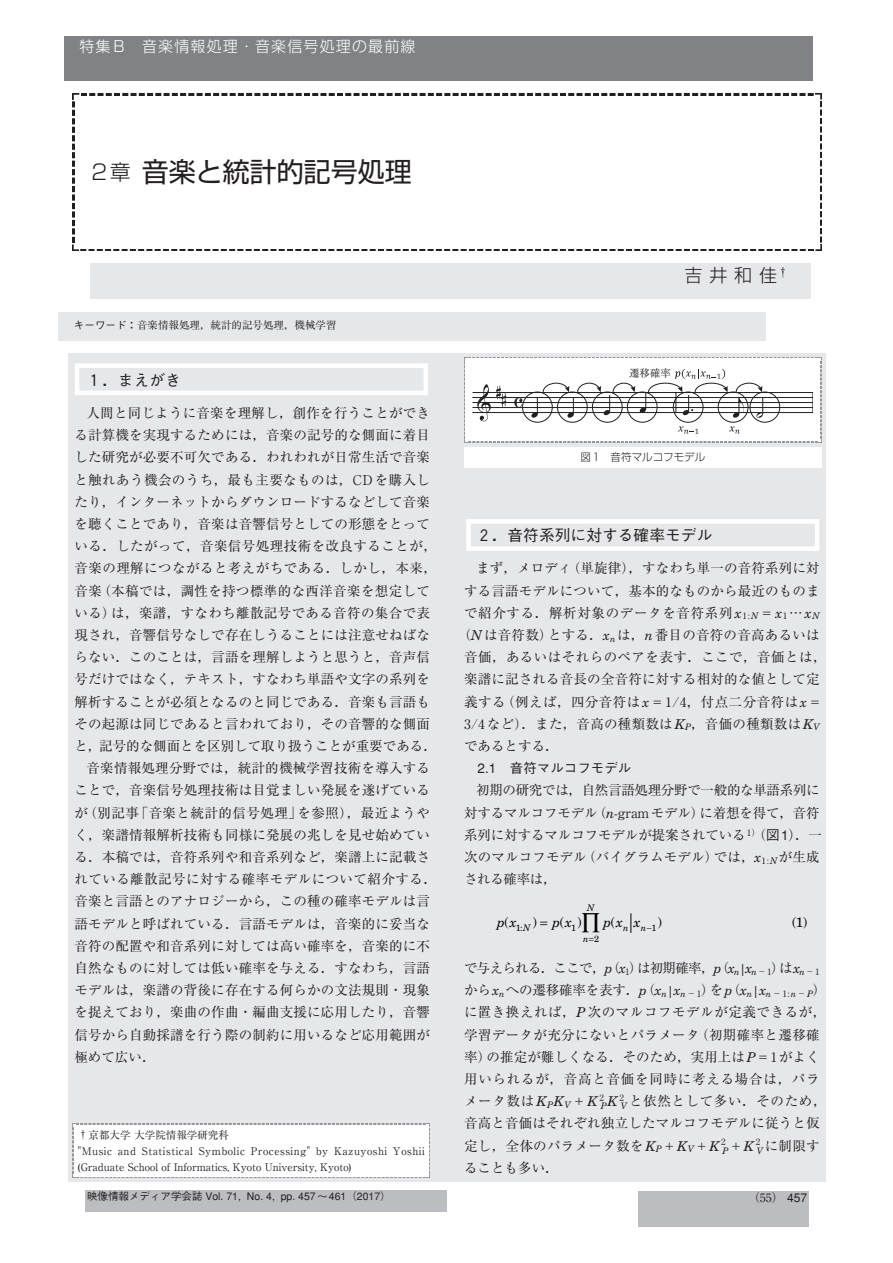
<style>
.page{position:relative;width:893px;height:1263px;background:#fff}
.page>*{position:absolute;margin:0;border:0;box-sizing:border-box;transform-origin:0 0}
.t1{font:27px "Shin Go";color:#231f20}
.t2{font:300 18px "Shin Go";color:#231f20}
.t3{font:500 15.75px "Gothic BBB";color:#231f20}
.t4{font:300 15px "Shin Go";letter-spacing:.075em;color:#fff}
.t5{font:13.5px/22.2px "Ryumin";letter-spacing:.015em;color:#231f20}
.t6{font:13.5px "Ryumin";letter-spacing:.035em;color:#231f20}
.t7{font:13.5px/22.2px "Ryumin";letter-spacing:-.01em;color:#231f20}
.t8{font:13.5px "Ryumin";letter-spacing:.05em;color:#231f20}
.t9{font:500 13.5px "Gothic BBB";color:#231f20}
.t10{font:13.5px "New Century Schlbk";color:#000}
.t11{font:italic 13.5px "New Century Schlbk";color:#000}
.t12{font:12px "Ryumin";color:#231f20}
.t13{font:10.5px/15.8px "Ryumin";color:#231f20}
.t14{font:500 10.5px "Gothic BBB";color:#231f20}
.t15{font:300 10.5px "Shin Go";color:#231f20}
.t16{font:italic 9px "New Century Schlbk";color:#231f20}
.t17{font:italic 9px "New Century Schlbk";color:#000}
.t18{font:9px "New Century Schlbk";color:#000}
.s1{font-weight:300;font-size:21px}
.s2{font-family:"Gothic BBB";font-weight:500}
.s3{font-family:"New Century Schlbk";font-style:italic}
.s4{font-style:italic}
.s5{font-style:normal}
.s6{font-family:"New Century Schlbk";font-size:12px}
</style>
<div class="page">
<div style="left:638px;top:1191px;width:170px;height:36px;background:#bcbdc0"></div>
<div style="left:68px;top:353px;width:757px;height:829px;background:#e6e7e9"></div>
<svg style="left:630px;top:913px;width:1px;height:20px"></svg>
<div style="left:58px;top:312px;width:707px;height:28px;background:#e6e7e9"></div>
<svg style="left:73px;top:94px;width:7px;height:6px"></svg>
<img style="left:81px;top:94px;width:733px;height:1px">
<svg style="left:815px;top:94px;width:6px;height:8px"></svg>
<img style="left:820px;top:102px;width:1px;height:143px">
<svg style="left:813px;top:245px;width:8px;height:6px"></svg>
<img style="left:80px;top:249px;width:733px;height:2px">
<svg style="left:73px;top:244px;width:6px;height:7px"></svg>
<img style="left:73px;top:101px;width:1px;height:142px">
<div style="left:90px;top:264px;width:720px;height:35px;background:#e6e7e9"></div>
<div style="left:64px;top:36px;width:748px;height:45px;background:#808285"></div>
<div style="left:73px;top:1125px;width:356px;height:52px;background:#fff"></div>
<img style="left:77px;top:1124px;width:350px;height:1px">
<img style="left:429px;top:1128px;width:1px;height:47px">
<img style="left:76px;top:1177px;width:350px;height:1px">
<img style="left:73px;top:1127px;width:1px;height:47px">
<div style="left:75px;top:363px;width:353px;height:32px;border:4px solid #fff"></div>
<div style="left:464px;top:447px;width:357px;height:20px;background:#fff"></div>
<div style="left:465px;top:358px;width:355px;height:84px;background:#fff"></div>
<svg style="left:477px;top:384px;width:13px;height:37px"></svg>
<svg style="left:496px;top:386px;width:10px;height:21px"></svg>
<hr style="left:472px;top:412px;width:340px;height:1px;background:#221f21">
<hr style="left:472px;top:407px;width:340px;height:1px;background:#221f21">
<hr style="left:472px;top:402px;width:340px;height:1px;background:#221f21">
<hr style="left:472px;top:397px;width:340px;height:1px;background:#221f21">
<hr style="left:472px;top:392px;width:340px;height:1px;background:#221f21">
<svg style="left:812px;top:393px;width:1px;height:20px"></svg>
<div style="left:749px;top:392px;width:31px;height:31px;border:1px solid #231f20;border-radius:50%"></div>
<svg style="left:514px;top:369px;width:249px;height:65px"></svg>
<img style="left:468px;top:357px;width:350px;height:1px">
<img style="left:820px;top:361px;width:1px;height:79px">
<img style="left:467px;top:442px;width:350px;height:1px">
<img style="left:464px;top:360px;width:1px;height:79px">
<div style="left:85px;top:1191px;width:362px;height:21px;background:#bcbdc0"></div>
<div style="left:466px;top:519px;width:353px;height:32px;border:4px solid #fff"></div>
<p class="t4" style="left:79px;top:41px;width:337px">特集B 音楽情報処理・音楽信号処理の最前線</p>
<h1 class="t1" style="left:91px;top:162px;width:322px"><span class="s1">2章</span>音楽と統計的記号処理</h1>
<p class="t13" style="left:74px;top:319px;width:264px"><span class="s2">キーワード：</span>音楽情報処理，統計的記号処理，機械学習</p>
<p class="t3" style="left:86px;top:374px;width:96px">１．まえがき</p>
<p class="t5" style="left:86px;top:404px;width:345px">人間と同じように音楽を理解し，創作を行うことができ</p>
<p class="t5" style="left:74px;top:426px;width:357px">る計算機を実現するためには，音楽の記号的な側面に着目</p>
<p class="t5" style="left:74px;top:448px;width:357px">した研究が必要不可欠である．われわれが日常生活で音楽</p>
<p class="t5" style="left:74px;top:470px;width:357px">と触れあう機会のうち，最も主要なものは，CDを購入し</p>
<p class="t5" style="left:74px;top:492px;width:357px">たり，インターネットからダウンロードするなどして音楽</p>
<p class="t5" style="left:74px;top:515px;width:357px">を聴くことであり，音楽は音響信号としての形態をとって</p>
<p class="t6" style="left:74px;top:541px;width:364px">いる．したがって，音楽信号処理技術を改良することが，</p>
<p class="t6" style="left:74px;top:564px;width:364px">音楽の理解につながると考えがちである．しかし，本来，</p>
<p class="t5" style="left:74px;top:581px;width:357px">音楽（本稿では，調性を持つ標準的な西洋音楽を想定して</p>
<p class="t5" style="left:74px;top:603px;width:357px">いる）は，楽譜，すなわち離散記号である音符の集合で表</p>
<p class="t5" style="left:74px;top:626px;width:357px">現され，音響信号なしで存在しうることには注意せねばな</p>
<p class="t5" style="left:74px;top:648px;width:357px">らない．このことは，言語を理解しようと思うと，音声信</p>
<p class="t5" style="left:74px;top:670px;width:357px">号だけではなく，テキスト，すなわち単語や文字の系列を</p>
<p class="t5" style="left:74px;top:692px;width:357px">解析することが必須となるのと同じである．音楽も言語も</p>
<p class="t5" style="left:74px;top:714px;width:357px">その起源は同じであると言われており，その音響的な側面</p>
<p class="t5" style="left:74px;top:737px;width:364px">と，記号的な側面とを区別して取り扱うことが重要である．</p>
<p class="t5" style="left:86px;top:759px;width:345px">音楽情報処理分野では，統計的機械学習技術を導入する</p>
<p class="t5" style="left:74px;top:781px;width:357px">ことで，音楽信号処理技術は目覚ましい発展を遂げている</p>
<p class="t6" style="left:74px;top:808px;width:357px">が（別記事「音楽と統計的信号処理」を参照），最近ようや</p>
<p class="t5" style="left:74px;top:825px;width:357px">く，楽譜情報解析技術も同様に発展の兆しを見せ始めてい</p>
<p class="t5" style="left:74px;top:848px;width:357px">る．本稿では，音符系列や和音系列など，楽譜上に記載さ</p>
<p class="t6" style="left:74px;top:874px;width:364px">れている離散記号に対する確率モデルについて紹介する．</p>
<p class="t5" style="left:74px;top:892px;width:357px">音楽と言語とのアナロジーから，この種の確率モデルは言</p>
<p class="t5" style="left:74px;top:914px;width:357px">語モデルと呼ばれている．言語モデルは，音楽的に妥当な</p>
<p class="t5" style="left:74px;top:936px;width:357px">音符の配置や和音系列に対しては高い確率を，音楽的に不</p>
<p class="t5" style="left:74px;top:959px;width:357px">自然なものに対しては低い確率を与える．すなわち，言語</p>
<p class="t5" style="left:74px;top:981px;width:357px">モデルは，楽譜の背後に存在する何らかの文法規則・現象</p>
<p class="t5" style="left:74px;top:1003px;width:357px">を捉えており，楽曲の作曲・編曲支援に応用したり，音響</p>
<p class="t5" style="left:74px;top:1025px;width:357px">信号から自動採譜を行う際の制約に用いるなど応用範囲が</p>
<p class="t5" style="left:74px;top:1047px;width:82px">極めて広い．</p>
<p class="t13" style="left:78px;top:1129px;width:348px">†京都大学大学院情報学研究科<br>"Music and Statistical Symbolic Processing" by Kazuyoshi Yoshii (Graduate School of Informatics, Kyoto University, Kyoto)</p>
<p class="t14" style="left:87px;top:1192px;width:305px">映像情報メディア学会誌 Vol. 71, No. 4, pp. 457～461（2017）</p>
<h2 class="t2" style="left:684px;top:269px;width:106px">吉井和佳<sup>†</sup></h2>
<p class="t13" style="left:629px;top:366px;width:43px">遷移確率</p>
<p class="t15" style="left:580px;top:453px;width:126px">図1 音符マルコフモデル</p>
<p class="t3" style="left:476px;top:530px;width:238px">２．音符系列に対する確率モデル</p>
<p class="t5" style="left:476px;top:559px;width:345px">まず，メロディ（単旋律），すなわち単一の音符系列に対</p>
<p class="t5" style="left:464px;top:581px;width:357px">する言語モデルについて，基本的なものから最近のものま</p>
<p class="t8" style="left:464px;top:608px;width:357px">で紹介する．解析対象のデータを音符系列 <span class="s3">x</span><sub>1:</sub><sub>N</sub> = <span class="s3">x</span><sub>1</sub>… <span class="s3">x</span><sub>N</sub></p>
<p class="t5" style="left:457px;top:626px;width:364px">（<span class="s3">N</span>は音符数）とする．<span class="s3">x</span><sub>n</sub>は，<span class="s3">n</span>番目の音符の音高あるいは</p>
<p class="t6" style="left:464px;top:652px;width:364px">音価，あるいはそれらのペアを表す．ここで，音価とは，</p>
<p class="t5" style="left:464px;top:670px;width:357px">楽譜に記される音長の全音符に対する相対的な値として定</p>
<p class="t6" style="left:464px;top:697px;width:357px">義する（例えば，四分音符は<span class="s3">x</span> = 1/4，付点二分音符は<span class="s3">x</span> =</p>
<p class="t5" style="left:464px;top:714px;width:357px">3/4など）．また，音高の種類数は<span class="s3">K</span><sub>P</sub>，音価の種類数は<span class="s3">K</span><sub>V</sub></p>
<p class="t5" style="left:464px;top:737px;width:96px">であるとする．</p>
<p class="t9" style="left:477px;top:763px;width:155px">2.1 音符マルコフモデル</p>
<p class="t7" style="left:464px;top:781px;width:359px;text-indent:12px">初期の研究では，自然言語処理分野で一般的な単語系列に対するマルコフモデル（<span class="s3">n</span>-gramモデル）に着想を得て，音符系列に対するマルコフモデルが提案されている<sup>1）</sup>（<span class="s2">図1</span>）．一次のマルコフモデル（バイグラムモデル）では，<span class="s3">x</span><sub>1:</sub><sub>N</sub>が生成される確率は，</p>
<p class="t17" style="left:587px;top:905px;width:9px">N</p>
<p class="t10" style="left:504px;top:917px;width:6px">(</p>
<p class="t10" style="left:532px;top:917px;width:6px">)</p>
<p class="t10" style="left:559px;top:917px;width:23px">( )</p>
<p class="t10" style="left:610px;top:917px;width:6px">(</p>
<p class="t10" style="left:657px;top:917px;width:6px">)</p>
<p class="t10" style="left:792px;top:917px;width:17px">( )</p>
<p class="t18" style="left:571px;top:925px;width:7px">1</p>
<p class="t10" style="left:795px;top:917px;width:9px">1</p>
<p class="t11" style="left:497px;top:917px;width:21px">p x</p>
<p class="t11" style="left:552px;top:917px;width:21px">p x</p>
<p class="t11" style="left:603px;top:917px;width:39px">px x</p>
<p class="t18" style="left:515px;top:925px;width:16px">1 <span class="s4">N</span></p>
<p class="t17" style="left:623px;top:925px;width:7px">n</p>
<p class="t17" style="left:640px;top:925px;width:17px">n−<span class="s5">1</span></p>
<p class="t17" style="left:583px;top:935px;width:7px">n</p>
<p class="t18" style="left:520px;top:925px;width:4px">:</p>
<p class="t18" style="left:594px;top:935px;width:7px">2</p>
<p class="t5" style="left:464px;top:959px;width:364px">で与えられる．ここで，<span class="s3">p</span>（<span class="s3">x</span><sub>1</sub>）は初期確率，<span class="s3">p</span>（<span class="s3">x</span><sub>n</sub><span class="s6">|</span><span class="s3">x</span><sub>n</sub><sub>－1</sub>）は<span class="s3">x</span><sub>n</sub><sub>－1</sub>から<span class="s3">x</span><sub>n</sub>への遷移確率を表す．<span class="s3">p</span>（<span class="s3">x</span><sub>n</sub><span class="s6">|</span><span class="s3">x</span><sub>n</sub><sub>－1</sub>）を<span class="s3">p</span>（<span class="s3">x</span><sub>n</sub><span class="s6">|</span><span class="s3">x</span><sub>n</sub><sub>－1:</sub><sub>n</sub><sub>－</sub><sub>P</sub>）に置き換えれば，<span class="s3">P</span> 次のマルコフモデルが定義できるが，学習データが充分にないとパラメータ（初期確率と遷移確率）の推定が難しくなる．そのため，実用上は<span class="s3">P</span> = 1がよく用いられるが，音高と音価を同時に考える場合は，パラメータ数は<span class="s3">K</span><sub>P</sub><span class="s3">K</span><sub>V</sub> + <span class="s3">K</span> <sup>2</sup></p>
<p class="t16" style="left:601px;top:1103px;width:25px">P<sup>K</sup><sup>2</sup></p>
<p class="t5" style="left:464px;top:1092px;width:364px;text-indent:157px"><sub>V</sub> と依然として多い．そのため，音高と音価はそれぞれ独立したマルコフモデルに従うと仮定し，全体のパラメータ数を<span class="s3">K</span><sub>P</sub> + <span class="s3">K</span><sub>V</sub> + <span class="s3">K</span><sup>2</sup></p>
<p class="t16" style="left:722px;top:1147px;width:39px">P<sup>+</sup><sup>K</sup><sup>2</sup></p>
<p class="t5" style="left:756px;top:1136px;width:64px"><sub>V</sub>に制限す</p>
<p class="t5" style="left:464px;top:1158px;width:96px">ることも多い．</p>
<p class="t12" style="left:747px;top:1193px;width:61px">（55） <span class="s2">457</span></p>
</div>
